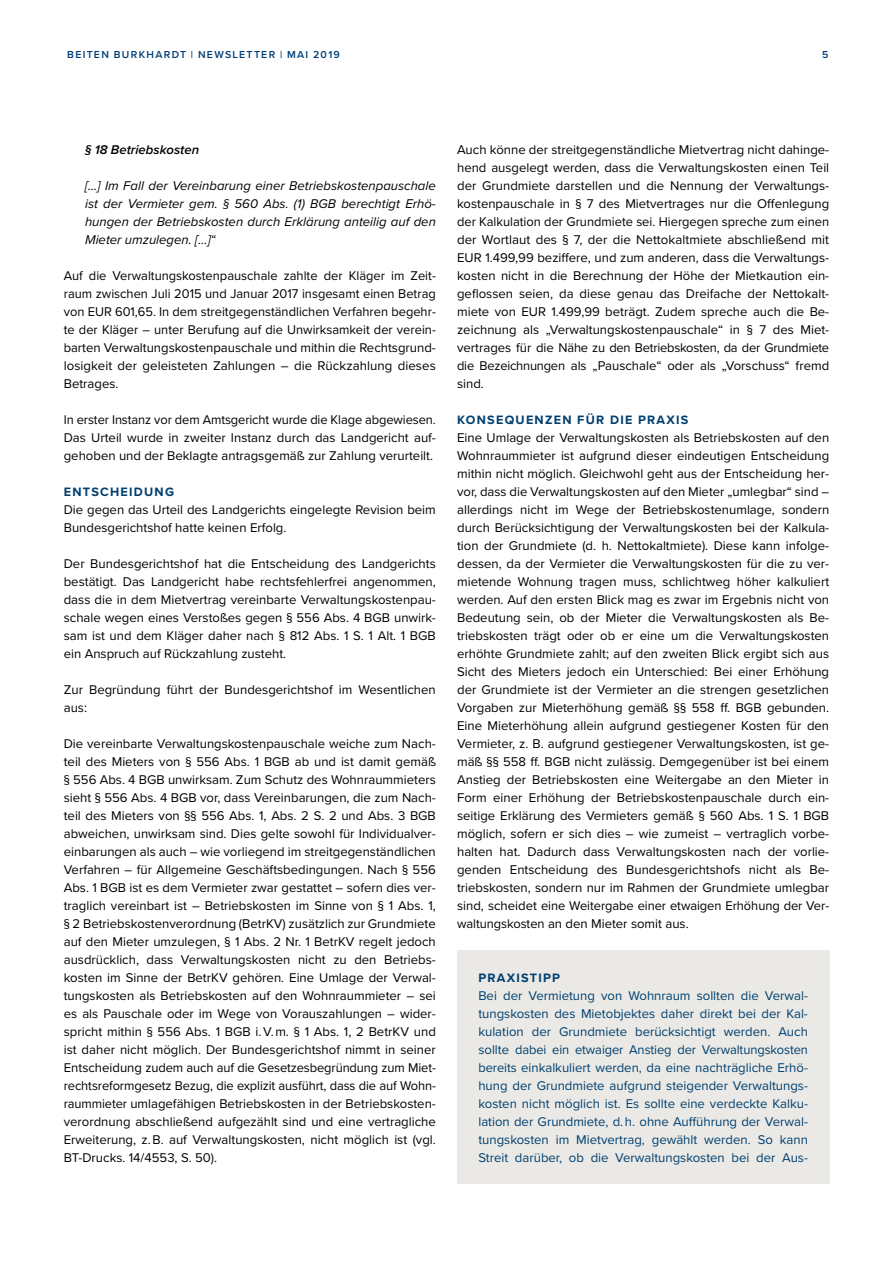
<style>
.page{position:relative;width:893px;height:1263px;background:#fff}
.page>*{position:absolute;margin:0;border:0;box-sizing:border-box;transform-origin:0 0}
.t1{font:13.2px/18px "Proxima Nova";color:#000;text-align:justify}
.t2{font:13.2px/18px "Proxima Nova";color:#003f6f;text-align:justify}
.t3{font:italic 13.2px/18px "Proxima Nova";color:#000;text-align:justify}
.t4{font:italic 600 13.2px "Proxima Nova";color:#000}
.t5{font:700 12.6px "Proxima Nova";letter-spacing:.1em;color:#003f6f}
.t6{font:600 10.5px "Proxima Nova";letter-spacing:.125em;color:#003e77}
</style>
<div class="page">
<div style="left:457px;top:950px;width:372px;height:233px;background:#eae9e5"></div>
<p class="t6" style="left:67px;top:47px;width:274px">BEITEN BURKHARDT | NEWSLETTER | MAI 2019</p>
<p class="t6" style="left:822px;top:47px;width:8px">5</p>
<p class="t4" style="left:85px;top:140px;width:116px">§ 18 Betriebskosten</p>
<p class="t3" style="left:85px;top:176px;width:352px">[…] Im Fall der Vereinbarung einer Betriebskostenpauschale ist der Vermieter gem. § 560 Abs. (1) BGB berechtigt Erhö&shy;hungen der Betriebskosten durch Erklärung anteilig auf den Mieter umzulegen. […]“</p>
<p class="t1" style="left:64px;top:266px;width:374px">Auf die Verwaltungskostenpauschale zahlte der Kläger im Zeit&shy;raum zwischen Juli 2015 und Januar 2017 insgesamt einen Betrag von EUR 601,65. In dem streitgegenständlichen Verfahren begehr&shy;te der Kläger – unter Berufung auf die Unwirksamkeit der verein&shy;barten Verwaltungskostenpauschale und mithin die Rechtsgrund&shy;losigkeit der geleisteten Zahlungen – die Rückzahlung dieses Betrages.</p>
<p class="t1" style="left:64px;top:410px;width:374px">In erster Instanz vor dem Amtsgericht wurde die Klage abgewiesen.<br>Das Urteil wurde in zweiter Instanz durch das Landgericht auf&shy;gehoben und der Beklagte antragsgemäß zur Zahlung verurteilt.</p>
<p class="t5" style="left:64px;top:482px;width:112px">ENTSCHEIDUNG</p>
<p class="t1" style="left:64px;top:500px;width:374px">Die gegen das Urteil des Landgerichts eingelegte Revision beim<br>Bundesgerichtshof hatte keinen Erfolg.</p>
<p class="t1" style="left:64px;top:554px;width:374px">Der Bundesgerichtshof hat die Entscheidung des Landgerichts bestätigt. Das Landgericht habe rechtsfehlerfrei angenommen, dass die in dem Mietvertrag vereinbarte Verwaltungskostenpau&shy;schale wegen eines Verstoßes gegen § 556 Abs. 4 BGB unwirk&shy;sam ist und dem Kläger daher nach § 812 Abs. 1 S. 1 Alt. 1 BGB ein Anspruch auf Rückzahlung zusteht.</p>
<p class="t1" style="left:64px;top:680px;width:374px">Zur Begründung führt der Bundesgerichtshof im Wesentlichen aus:</p>
<p class="t1" style="left:64px;top:734px;width:374px">Die vereinbarte Verwaltungskostenpauschale weiche zum Nach&shy;teil des Mieters von § 556 Abs. 1 BGB ab und ist damit gemäß § 556 Abs. 4 BGB unwirksam. Zum Schutz des Wohnraummieters sieht § 556 Abs. 4 BGB vor, dass Vereinbarungen, die zum Nach&shy;teil des Mieters von §§ 556 Abs. 1, Abs. 2 S. 2 und Abs. 3 BGB abweichen, unwirksam sind. Dies gelte sowohl für Individualver&shy;einbarungen als auch – wie vorliegend im streitgegenständlichen Verfahren – für Allgemeine Geschäftsbedingungen. Nach § 556<br>Abs. 1 BGB ist es dem Vermieter zwar gestattet – sofern dies ver&shy;traglich vereinbart ist – Betriebskosten im Sinne von § 1 Abs. 1, § 2 Betriebskostenverordnung (BetrKV) zusätzlich zur Grundmiete auf den Mieter umzulegen, § 1 Abs. 2 Nr. 1 BetrKV regelt jedoch ausdrücklich, dass Verwaltungskosten nicht zu den Betriebs&shy;kosten im Sinne der BetrKV gehören. Eine Umlage der Verwal&shy;tungskosten als Betriebskosten auf den Wohnraummieter – sei es als Pauschale oder im Wege von Vorauszahlungen – wider&shy;spricht mithin § 556 Abs. 1 BGB i. V. m. § 1 Abs. 1, 2 BetrKV und ist daher nicht möglich. Der Bundesgerichtshof nimmt in seiner Entscheidung zudem auch auf die Gesetzesbegründung zum Miet&shy;rechtsreformgesetz Bezug, die explizit ausführt, dass die auf Wohn&shy;raummieter umlagefähigen Betriebskosten in der Betriebskosten&shy;verordnung abschließend aufgezählt sind und eine vertragliche Erweiterung, z. B. auf Verwaltungskosten, nicht möglich ist (vgl.<br>BT-Drucks. 14/4553, S. 50).</p>
<p class="t1" style="left:457px;top:140px;width:374px">Auch könne der streitgegenständliche Mietvertrag nicht dahinge&shy;hend ausgelegt werden, dass die Verwaltungskosten einen Teil der Grundmiete darstellen und die Nennung der Verwaltungs&shy;kostenpauschale in § 7 des Mietvertrages nur die Offenlegung der Kalkulation der Grundmiete sei. Hiergegen spreche zum einen der Wortlaut des § 7, der die Nettokaltmiete abschließend mit EUR 1.499,99 beziffere, und zum anderen, dass die Verwaltungs&shy;kosten nicht in die Berechnung der Höhe der Mietkaution ein&shy;geflossen seien, da diese genau das Dreifache der Nettokalt&shy;miete von EUR 1.499,99 beträgt. Zudem spreche auch die Be&shy;zeichnung als „Verwaltungskostenpauschale“ in § 7 des Miet&shy;vertrages für die Nähe zu den Betriebskosten, da der Grundmiete die Bezeichnungen als „Pauschale“ oder als „Vorschuss“ fremd sind.</p>
<p class="t5" style="left:457px;top:410px;width:233px">KONSEQUENZEN FÜR DIE PRAXIS</p>
<p class="t1" style="left:457px;top:428px;width:374px">Eine Umlage der Verwaltungskosten als Betriebskosten auf den Wohnraummieter ist aufgrund dieser eindeutigen Entscheidung mithin nicht möglich. Gleichwohl geht aus der Entscheidung her&shy;vor, dass die Verwaltungskosten auf den Mieter „umlegbar“ sind – allerdings nicht im Wege der Betriebskostenumlage, sondern durch Berücksichtigung der Verwaltungskosten bei der Kalkula&shy;tion der Grundmiete (d. h. Nettokaltmiete). Diese kann infolge&shy;dessen, da der Vermieter die Verwaltungskosten für die zu ver&shy;mietende Wohnung tragen muss, schlichtweg höher kalkuliert werden. Auf den ersten Blick mag es zwar im Ergebnis nicht von Bedeutung sein, ob der Mieter die Verwaltungskosten als Be&shy;triebskosten trägt oder ob er eine um die Verwaltungskosten erhöhte Grundmiete zahlt; auf den zweiten Blick ergibt sich aus Sicht des Mieters jedoch ein Unterschied: Bei einer Erhöhung der Grundmiete ist der Vermieter an die strengen gesetzlichen Vorgaben zur Mieterhöhung gemäß §§ 558 ff. BGB gebunden.<br>Eine Mieterhöhung allein aufgrund gestiegener Kosten für den Vermieter, z. B. aufgrund gestiegener Verwaltungskosten, ist ge&shy;mäß §§ 558 ff. BGB nicht zulässig. Demgegenüber ist bei einem Anstieg der Betriebskosten eine Weitergabe an den Mieter in Form einer Erhöhung der Betriebskostenpauschale durch ein&shy;seitige Erklärung des Vermieters gemäß § 560 Abs. 1 S. 1 BGB möglich, sofern er sich dies – wie zumeist – vertraglich vorbe&shy;halten hat. Dadurch dass Verwaltungskosten nach der vorlie&shy;genden Entscheidung des Bundesgerichtshofs nicht als Be&shy;triebskosten, sondern nur im Rahmen der Grundmiete umlegbar sind, scheidet eine Weitergabe einer etwaigen Erhöhung der Ver&shy;waltungskosten an den Mieter somit aus.</p>
<p class="t5" style="left:478px;top:968px;width:83px">PRAXISTIPP</p>
<p class="t2" style="left:478px;top:986px;width:331px">Bei der Vermietung von Wohnraum sollten die Verwal&shy;tungskosten des Mietobjektes daher direkt bei der Kal&shy;kulation der Grundmiete berücksichtigt werden. Auch sollte dabei ein etwaiger Anstieg der Verwaltungskosten bereits einkalkuliert werden, da eine nachträgliche Erhö&shy;hung der Grundmiete aufgrund steigender Verwaltungs&shy;kosten nicht möglich ist. Es sollte eine verdeckte Kalku&shy;lation der Grundmiete, d. h. ohne Aufführung der Verwal&shy;tungskosten im Mietvertrag, gewählt werden. So kann Streit darüber, ob die Verwaltungskosten bei der Aus-</p>
</div>
